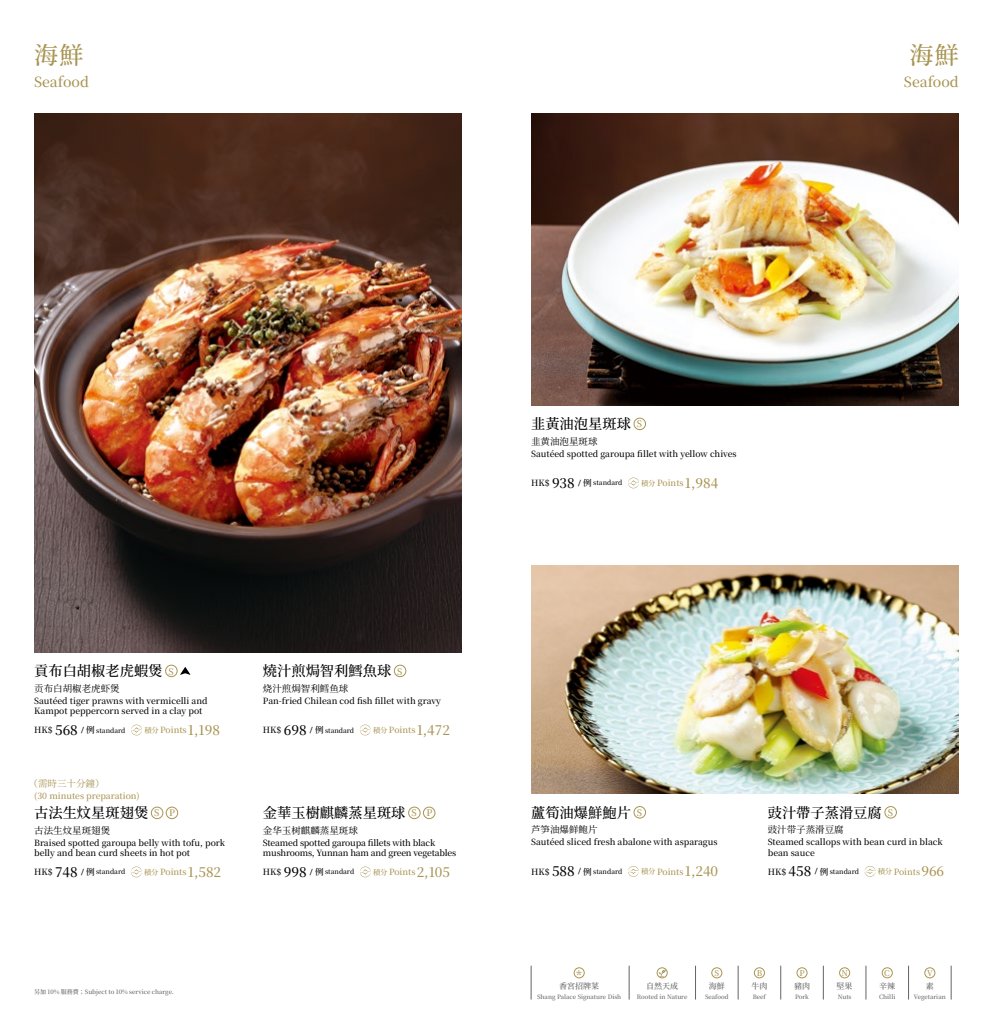
<style>
.page{position:relative;width:993px;height:1021px;background:#fff}
.page>*{position:absolute;margin:0;border:0;box-sizing:border-box;transform-origin:0 0}
.t1{font:24px "Dream Han Serif HK W11";color:#a89452}
.t2{font:14.2px "Dream Han Serif HK W11";color:#000}
.t3{font:14px "Dream Han Serif HK W11";color:#a89452}
.t4{font:12px "Dream Han Serif HK W11";color:#a89452}
.t5{font:9.5px "Source Han Serif CN";color:#000}
.t6{font:9.5px "Source Han Serif CN";color:#a89452}
.t7{font:9.1px "Dream Han Serif HK W11";color:#a89452}
.t8{font:8.6px/10.3px "Dream Han Serif HK W11";color:#000}
.t9{font:8.6px "Dream Han Serif HK W11";color:#a89452}
.t10{font:8.6px/10.3px "Dream Han Serif HK W11";letter-spacing:-.02em;color:#000}
.t11{font:8px "Dream Han Serif HK W11";color:#656464}
.t12{font:8px "Dream Han Serif HK W11";color:#a89452}
.t13{font:6.7px "Dream Han Serif HK W11";color:#000}
.t14{font:6px "Dream Han Serif HK W11";color:#656464}
.s1{font-size:8.6px}
.s2{font-size:13.3px}
.s3{font-family:"Alibaba Pu Hui Ti";font-size:8.6px}
.s4{font-size:7.3px}
</style>
<div class="page">
<div style="left:573px;top:967px;width:11px;height:11px;border:1px solid #a89452;border-radius:50%"></div>
<div style="left:711px;top:967px;width:10px;height:11px;border:1px solid #a89452;border-radius:50%"></div>
<div style="left:754px;top:967px;width:10px;height:11px;border:1px solid #a89452;border-radius:50%"></div>
<div style="left:796px;top:967px;width:11px;height:11px;border:1px solid #a89452;border-radius:50%"></div>
<div style="left:881px;top:967px;width:11px;height:11px;border:1px solid #a89452;border-radius:50%"></div>
<div style="left:839px;top:967px;width:10px;height:11px;border:1px solid #a89452;border-radius:50%"></div>
<div style="left:924px;top:967px;width:10px;height:11px;border:1px solid #a89452;border-radius:50%"></div>
<hr style="left:628px;top:965px;width:1px;height:34px;background:#656464">
<hr style="left:695px;top:965px;width:1px;height:34px;background:#656464">
<hr style="left:737px;top:965px;width:1px;height:34px;background:#656464">
<hr style="left:780px;top:965px;width:1px;height:34px;background:#656464">
<hr style="left:822px;top:965px;width:1px;height:34px;background:#656464">
<hr style="left:865px;top:965px;width:1px;height:34px;background:#656464">
<hr style="left:908px;top:965px;width:1px;height:34px;background:#656464">
<hr style="left:950px;top:965px;width:1px;height:34px;background:#656464">
<hr style="left:530px;top:965px;width:1px;height:34px;background:#656464">
<div style="left:656px;top:967px;width:11px;height:11px;border:1px solid #a89452;border-radius:50%"></div>
<svg style="left:658px;top:969px;width:7px;height:7px"></svg>
<img style="left:531px;top:114px;width:427px;height:291px">
<svg style="left:864px;top:866px;width:11px;height:10px"></svg>
<div style="left:884px;top:806px;width:12px;height:12px;border:1px solid #a89452;border-radius:50%"></div>
<img style="left:34px;top:114px;width:427px;height:538px">
<svg style="left:360px;top:724px;width:10px;height:11px"></svg>
<div style="left:394px;top:665px;width:12px;height:12px;border:1px solid #a89452;border-radius:50%"></div>
<img style="left:531px;top:565px;width:427px;height:228px">
<svg style="left:628px;top:477px;width:10px;height:11px"></svg>
<div style="left:633px;top:418px;width:12px;height:12px;border:1px solid #a89452;border-radius:50%"></div>
<svg style="left:628px;top:866px;width:10px;height:10px"></svg>
<div style="left:633px;top:806px;width:12px;height:12px;border:1px solid #a89452;border-radius:50%"></div>
<svg style="left:360px;top:866px;width:10px;height:11px"></svg>
<div style="left:408px;top:806px;width:12px;height:12px;border:1px solid #a89452;border-radius:50%"></div>
<div style="left:423px;top:806px;width:12px;height:12px;border:1px solid #a89452;border-radius:50%"></div>
<svg style="left:131px;top:866px;width:11px;height:11px"></svg>
<div style="left:151px;top:806px;width:12px;height:12px;border:1px solid #a89452;border-radius:50%"></div>
<div style="left:166px;top:806px;width:12px;height:12px;border:1px solid #a89452;border-radius:50%"></div>
<svg style="left:131px;top:724px;width:11px;height:11px"></svg>
<div style="left:165px;top:665px;width:12px;height:12px;border:1px solid #a89452;border-radius:50%"></div>
<svg style="left:180px;top:667px;width:10px;height:8px"></svg>
<h1 class="t1" style="left:34px;top:40px;width:51px">海鮮</h1>
<h3 class="t3" style="left:34px;top:73px;width:56px">Seafood</h3>
<h1 class="t1" style="left:909px;top:40px;width:51px">海鮮</h1>
<h3 class="t3" style="left:903px;top:73px;width:56px">Seafood</h3>
<h2 class="t2" style="left:531px;top:415px;width:101px">韭黃油泡星斑球</h2>
<p class="t5" style="left:531px;top:436px;width:68px">韭黄油泡星斑球</p>
<p class="t8" style="left:531px;top:448px;width:207px">Sautéed spotted garoupa fillet with yellow chives</p>
<p class="t13" style="left:531px;top:479px;width:93px"><span class="s1">HK$</span> <span class="s2">938</span> <span class="s3">/</span> <span class="s1">例</span> standard</p>
<p class="t9" style="left:641px;top:477px;width:78px"><span class="s4">積分</span> Points <span class="s2">1,984</span></p>
<p class="t7" style="left:636px;top:418px;width:7px">S</p>
<h2 class="t2" style="left:34px;top:662px;width:130px">貢布白胡椒老虎蝦煲</h2>
<p class="t5" style="left:34px;top:683px;width:87px">贡布白胡椒老虎虾煲</p>
<p class="t8" style="left:34px;top:695px;width:175px">Sautéed tiger prawns with vermicelli and<br>Kampot peppercorn served in a clay pot</p>
<p class="t13" style="left:34px;top:725px;width:93px"><span class="s1">HK$</span> <span class="s2">568</span> <span class="s3">/</span> <span class="s1">例</span> standard</p>
<p class="t9" style="left:144px;top:724px;width:77px"><span class="s4">積分</span> Points <span class="s2">1,198</span></p>
<p class="t7" style="left:168px;top:665px;width:7px">S</p>
<p class="t6" style="left:28px;top:778px;width:77px">（需時三十分鐘）</p>
<p class="t9" style="left:34px;top:790px;width:107px">(30 minutes preparation)</p>
<h2 class="t2" style="left:263px;top:662px;width:130px">燒汁煎焗智利鱈魚球</h2>
<p class="t5" style="left:263px;top:683px;width:87px">烧汁煎焗智利鳕鱼球</p>
<p class="t8" style="left:263px;top:695px;width:180px">Pan-fried Chilean cod fish fillet with gravy</p>
<p class="t13" style="left:263px;top:725px;width:93px"><span class="s1">HK$</span> <span class="s2">698</span> <span class="s3">/</span> <span class="s1">例</span> standard</p>
<p class="t9" style="left:373px;top:724px;width:78px"><span class="s4">積分</span> Points <span class="s2">1,472</span></p>
<p class="t7" style="left:397px;top:665px;width:7px">S</p>
<h2 class="t2" style="left:531px;top:803px;width:101px">蘆筍油爆鮮鮑片</h2>
<p class="t5" style="left:531px;top:824px;width:68px">芦笋油爆鲜鲍片</p>
<p class="t8" style="left:531px;top:836px;width:188px">Sautéed sliced fresh abalone with asparagus</p>
<p class="t13" style="left:531px;top:867px;width:93px"><span class="s1">HK$</span> <span class="s2">588</span> <span class="s3">/</span> <span class="s1">例</span> standard</p>
<p class="t9" style="left:641px;top:866px;width:78px"><span class="s4">積分</span> Points <span class="s2">1,240</span></p>
<h2 class="t2" style="left:263px;top:804px;width:144px">金華玉樹麒麟蒸星斑球</h2>
<p class="t7" style="left:636px;top:806px;width:7px">S</p>
<p class="t5" style="left:263px;top:825px;width:96px">金华玉树麒麟蒸星斑球</p>
<p class="t10" style="left:263px;top:837px;width:195px">Steamed spotted garoupa fillets with black mushrooms, Yunnan ham and green vegetables</p>
<p class="t13" style="left:263px;top:867px;width:93px"><span class="s1">HK$</span> <span class="s2">998</span> <span class="s3">/</span> <span class="s1">例</span> standard</p>
<p class="t9" style="left:373px;top:866px;width:78px"><span class="s4">積分</span> Points<span class="s2">2,105</span></p>
<h2 class="t2" style="left:34px;top:804px;width:115px">古法生炆星斑翅煲</h2>
<p class="t7" style="left:411px;top:807px;width:22px">S P</p>
<p class="t5" style="left:34px;top:825px;width:77px">古法生炆星斑翅煲</p>
<p class="t8" style="left:34px;top:837px;width:192px">Braised spotted garoupa belly with tofu, pork belly and bean curd sheets in hot pot</p>
<p class="t13" style="left:34px;top:867px;width:93px"><span class="s1">HK$</span> <span class="s2">748</span> <span class="s3">/</span> <span class="s1">例</span> standard</p>
<p class="t9" style="left:144px;top:866px;width:78px"><span class="s4">積分</span> Points <span class="s2">1,582</span></p>
<p class="t7" style="left:154px;top:807px;width:22px">S P</p>
<h2 class="t2" style="left:767px;top:803px;width:115px">豉汁帶子蒸滑豆腐</h2>
<p class="t5" style="left:767px;top:824px;width:77px">豉汁带子蒸滑豆腐</p>
<p class="t8" style="left:767px;top:836px;width:176px">Steamed scallops with bean curd in black bean sauce</p>
<p class="t13" style="left:767px;top:867px;width:93px"><span class="s1">HK$</span> <span class="s2">458</span> <span class="s3">/</span> <span class="s1">例</span> standard</p>
<p class="t9" style="left:877px;top:866px;width:68px"><span class="s4">積分</span> Points<span class="s2">966</span></p>
<p class="t7" style="left:887px;top:806px;width:7px">S</p>
<p class="t14" style="left:34px;top:987px;width:141px">另加 10% 服務費；Subject to 10% service charge.</p>
<h3 class="t4" style="left:576px;top:967px;width:7px">*</h3>
<p class="t14" style="left:537px;top:993px;width:85px">Shang Palace Signature Dish</p>
<p class="t11" style="left:559px;top:981px;width:41px">香宮招牌菜</p>
<p class="t11" style="left:646px;top:981px;width:33px">自然天成</p>
<p class="t14" style="left:636px;top:993px;width:52px">Rooted in Nature</p>
<p class="t12" style="left:714px;top:967px;width:6px">S</p>
<p class="t14" style="left:704px;top:993px;width:25px">Seafood</p>
<p class="t11" style="left:708px;top:981px;width:17px">海鮮</p>
<p class="t12" style="left:756px;top:967px;width:7px">B</p>
<p class="t14" style="left:752px;top:993px;width:15px">Beef</p>
<p class="t11" style="left:751px;top:981px;width:17px">牛肉</p>
<p class="t12" style="left:799px;top:967px;width:7px">P</p>
<p class="t14" style="left:794px;top:993px;width:15px">Pork</p>
<p class="t11" style="left:793px;top:981px;width:17px">豬肉</p>
<p class="t12" style="left:841px;top:967px;width:8px">N</p>
<p class="t14" style="left:837px;top:993px;width:15px">Nuts</p>
<p class="t11" style="left:836px;top:981px;width:17px">堅果</p>
<p class="t12" style="left:883px;top:967px;width:7px">C</p>
<p class="t14" style="left:878px;top:993px;width:18px">Chilli</p>
<p class="t11" style="left:878px;top:981px;width:17px">辛辣</p>
<p class="t12" style="left:926px;top:968px;width:7px">V</p>
<p class="t14" style="left:913px;top:993px;width:33px">Vegetarian</p>
<p class="t11" style="left:925px;top:981px;width:9px">素</p>
</div>
